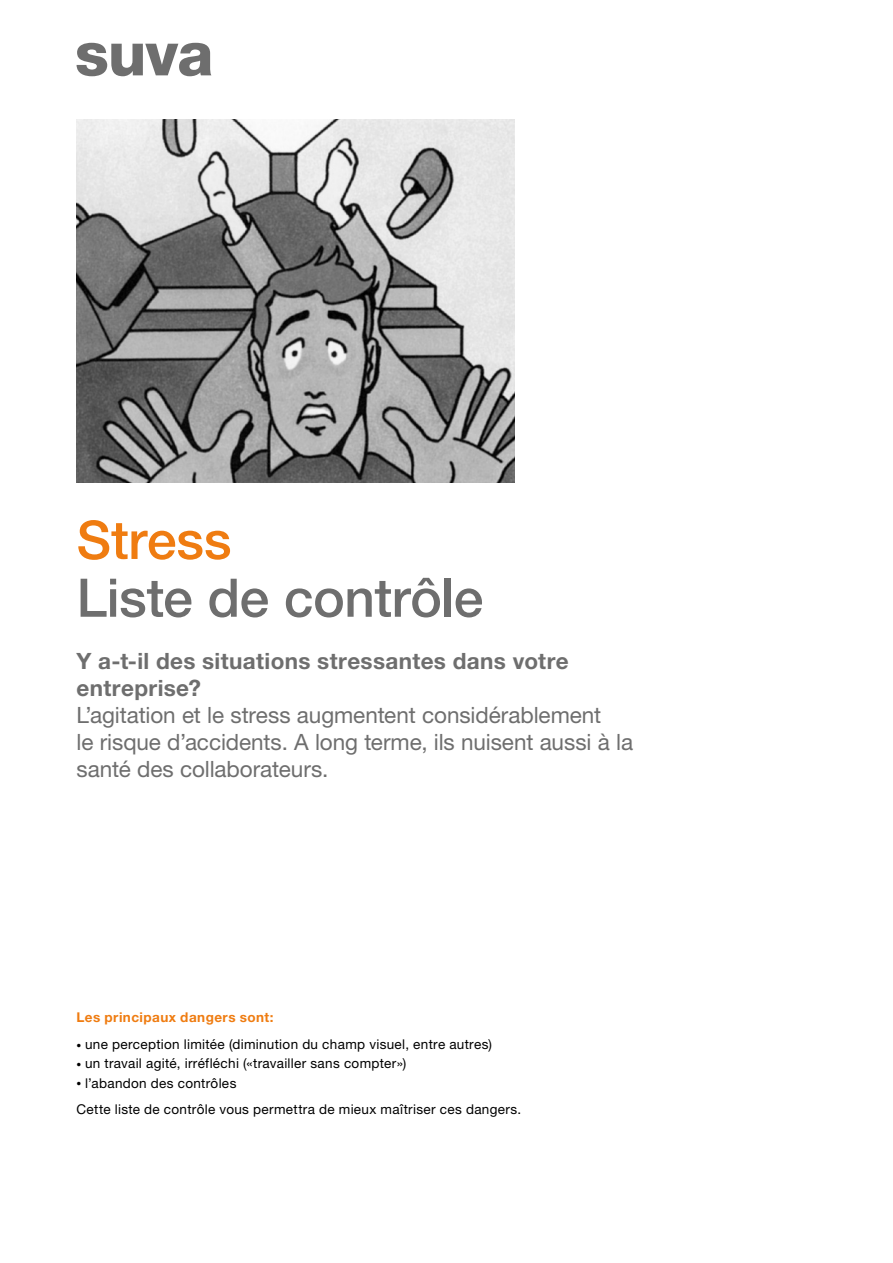
<style>
.page{position:relative;width:893px;height:1263px;background:#fff}
.page>*{position:absolute;margin:0;border:0;box-sizing:border-box;transform-origin:0 0}
.t1{font:500 53.25px "Helvetica Neue LT Std";letter-spacing:-.01em;color:#6e6e6e}
.t2{font:500 53.25px "Helvetica Neue LT Std";color:#ef7c11}
.t3{font:22.5px/27px "Helvetica Neue LT Std";letter-spacing:-.005em;color:#6e6e6e}
.t4{font:700 22.5px/27px "Helvetica Neue LT Std";letter-spacing:.015em;color:#6e6e6e}
.t5{font:13.5px/26.5px "Helvetica Neue LT Std";letter-spacing:.025em;color:#000}
.t6{font:700 13.5px "Helvetica Neue LT Std";letter-spacing:.035em;color:#ef7c11}
.s1{font-weight:300;font-size:9.75px}
</style>
<div class="page">
<svg style="left:77px;top:43px;width:134px;height:33px"></svg>
<img style="left:77px;top:119px;width:437px;height:364px">
<h1 class="t2" style="left:77px;top:508px;width:156px">Stress</h1>
<h1 class="t1" style="left:77px;top:566px;width:408px">Liste de contrôle</h1>
<h2 class="t4" style="left:77px;top:647px;width:494px">Y a-t-il des situations stressantes dans votre entreprise?</h2>
<h2 class="t3" style="left:77px;top:701px;width:558px">L’agitation et le stress augmentent considérablement<br>le risque d’accidents. A long terme, ils nuisent aussi à la santé des collaborateurs.</h2>
<p class="t6" style="left:77px;top:1008px;width:199px">Les principaux dangers sont:</p>
<p class="t5" style="left:77px;top:1031px;width:417px"><span class="s1">•</span> une perception limitée (diminution du champ visuel, entre autres)</p>
<p class="t5" style="left:77px;top:1050px;width:331px"><span class="s1">•</span> un travail agité, irréfléchi («travailler sans compter»)</p>
<p class="t5" style="left:77px;top:1069px;width:446px"><span class="s1">•</span> l’abandon des contrôles<br>Cette liste de contrôle vous permettra de mieux maîtriser ces dangers.</p>
</div>
